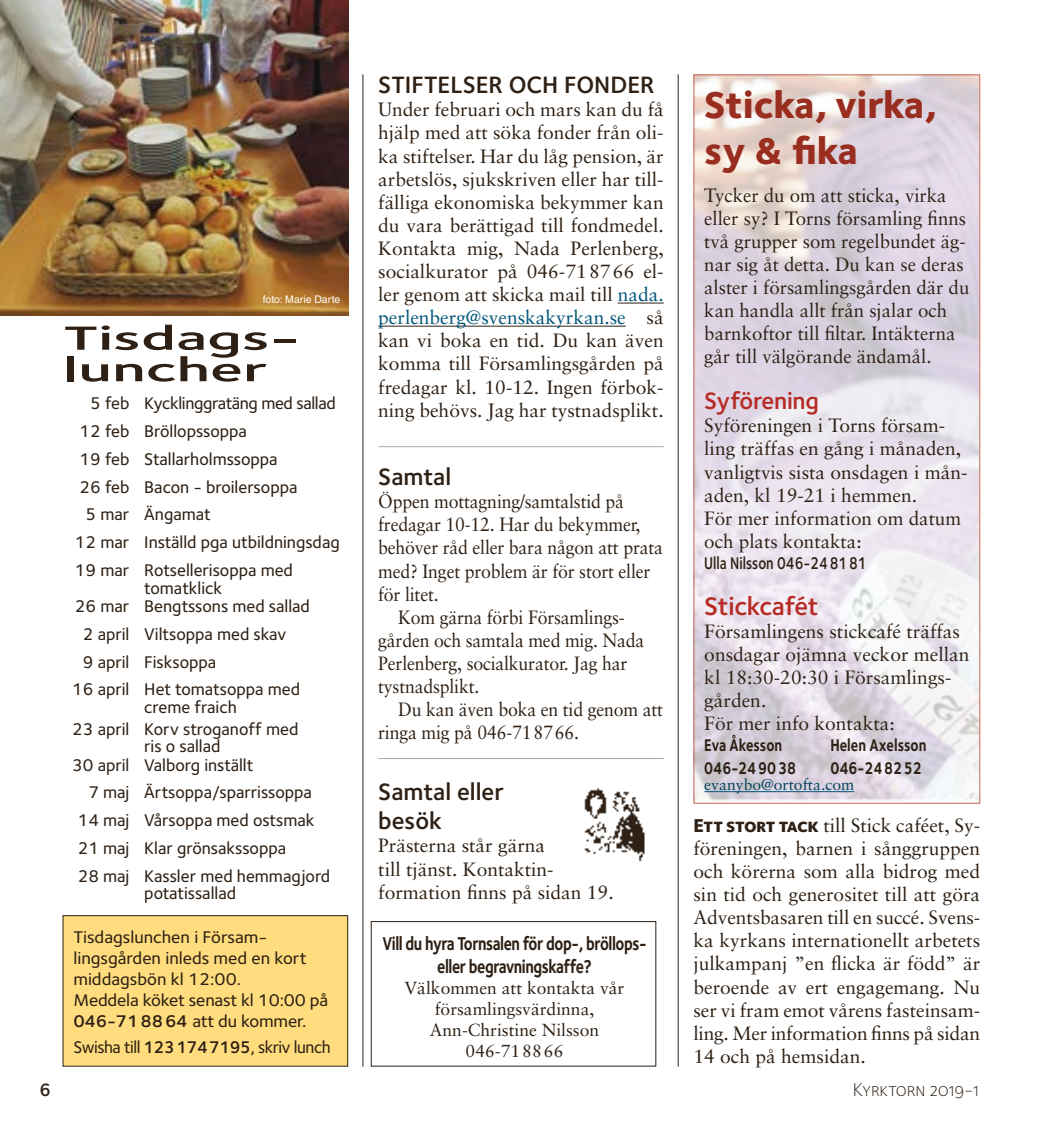
<style>
.page{position:relative;width:1042px;height:1141px;background:#fff}
.page>*{position:absolute;margin:0;border:0;box-sizing:border-box;transform-origin:0 0}
.t1{font:800 38.5px/46.2px "Foundry Sterling";color:#992d1f}
.t2{font:600 34.65px/31.5px "Foundry Sterling";color:#2e2014;scale:1.82 1}
.t3{font:600 26.25px "Foundry Sterling";letter-spacing:-.015em;color:#b72b25}
.t4{font:600 24.5px/29.4px "Foundry Sterling";color:#2e2014}
.t5{font:600 24.5px "Foundry Sterling";letter-spacing:-.01em;color:#b72b25}
.t6{font:19.25px/23.1px "Sabon";color:#2e2014}
.t7{font:19.25px "Sabon";color:#2e2014;scale:.92 1}
.t8{font:700 19.25px/23.1px "Foundry Sterling";letter-spacing:-.03em;color:#2e2014;text-align:center;scale:.8 1}
.t9{font:19.25px "Foundry Sterling Light Expert";color:#2e2014}
.t10{font:19.25px "Foundry Sterling Demi Expert";color:#2e2014}
.t11{font:500 17.5px/27.8px "Foundry Sterling";color:#2e2014}
.t12{font:500 17.5px/21px "Foundry Sterling";color:#2e2014;scale:1.04 1}
.t13{font:17.5px/21px "Sabon";color:#2e2014;text-align:center}
.t14{font:700 17.5px "Foundry Sterling";color:#2e2014;scale:.8 1}
.t15{font:500 17.5px "Foundry Sterling";letter-spacing:-.025em;color:#2e2014}
.t16{font:500 17.5px "Foundry Sterling";letter-spacing:-.02em;color:#2e2014}
.t17{font:600 17.5px "Foundry Sterling";color:#2e2014;scale:.8 1}
.t18{font:15.75px "Sabon";color:#00435e}
.t19{font:10.5px "Helvetica LT Std";color:#fff}
.s1{font-weight:600}
.s2{color:#005679}
.s3{font-family:"Foundry Sterling Extra Bld Expert"}
</style>
<div class="page">
<img style="left:0;top:0;width:348px;height:315px">
<div style="left:63px;top:916px;width:285px;height:150px;background:#ffdd7f"></div>
<div style="left:63px;top:915px;width:285px;height:152px;border:1px solid #2e2014"></div>
<hr style="left:362px;top:74px;width:1px;height:993px;background:#2e2014">
<hr style="left:678px;top:74px;width:1px;height:993px;background:#2e2014">
<hr style="left:704px;top:791px;width:150px;height:1px;background:#005679">
<img style="left:584px;top:788px;width:61px;height:74px">
<div style="left:371px;top:921px;width:285px;height:146px;border:1px solid #2e2014"></div>
<hr style="left:378px;top:758px;width:286px;height:1px;background:#a9a8a6">
<hr style="left:378px;top:446px;width:286px;height:1px;background:#a9a8a6">
<hr style="left:618px;top:303px;width:46px;height:1px;background:#2e2014">
<hr style="left:378px;top:326px;width:248px;height:1px;background:#2e2014">
<p class="t19" style="left:263px;top:293px;width:79px">foto: Marie Darte</p>
<h2 class="t2" style="left:63px;top:321px;width:132px">Tisdags&shy;luncher</h2>
<p class="t16" style="left:90px;top:391px;width:247px">5 feb Kycklinggratäng med sallad</p>
<p class="t11" style="left:80px;top:417px;width:169px">12 feb Bröllopssoppa</p>
<p class="t11" style="left:80px;top:444px;width:200px">19 feb Stallarholmssoppa</p>
<p class="t11" style="left:80px;top:472px;width:219px">26 feb Bacon - broilersoppa</p>
<p class="t11" style="left:86px;top:500px;width:127px">5 mar Ängamat</p>
<p class="t11" style="left:75px;top:528px;width:266px">12 mar Inställd pga utbildningsdag</p>
<p class="t11" style="left:75px;top:556px;width:220px">19 mar Rotsellerisoppa med</p>
<p class="t11" style="left:75px;top:578px;width:237px;line-height:18.4px;text-indent:69px">tomatklick<br>26 mar Bengtssons med sallad</p>
<p class="t11" style="left:83px;top:619px;width:205px">2 april Viltsoppa med skav</p>
<p class="t11" style="left:83px;top:647px;width:135px">9 april Fisksoppa</p>
<p class="t11" style="left:72px;top:675px;width:229px">16 april Het tomatsoppa med</p>
<p class="t11" style="left:72px;top:696px;width:228px;line-height:21.9px;text-align:center">creme fraich<br>23 april Korv stroganoff med</p>
<p class="t11" style="left:72px;top:737px;width:183px;line-height:18.4px;text-indent:72px">ris o sallad<br>30 april Valborg inställt</p>
<p class="t11" style="left:78px;top:778px;width:254px;text-indent:11px">7 maj Ärtsoppa/sparrissoppa<br>14 maj Vårsoppa med ostsmak<br>21 maj Klar grönsakssoppa<br>28 maj Kassler med hemmagjord</p>
<p class="t11" style="left:144px;top:879px;width:93px">potatissallad</p>
<p class="t12" style="left:73px;top:926px;width:246px">Tisdagslunchen i Försam&shy;lingsgården inleds med en kort middagsbön kl 12:00.<br>Meddela köket senast kl 10:00 på<br><span class="s1">046-718864</span> att du kommer.</p>
<p class="t15" style="left:73px;top:1034px;width:259px">Swisha till <span class="s1">1231747195</span>, skriv lunch</p>
<p class="t4" style="left:378px;top:70px;width:278px">STIFTELSER OCH FONDER</p>
<p class="t6" style="left:378px;top:98px;width:287px;text-align:justify">Under februari och mars kan du få hjälp med att söka fonder från oli&shy;ka stiftelser. Har du låg pension, är arbetslös, sjukskriven eller har till&shy;fälliga ekonomiska bekymmer kan du vara berättigad till fondmedel.<br>Kontakta mig, Nada Perlenberg, socialkurator på 046-718766 el&shy;ler genom att skicka mail till <span class="s2">nada. perlenberg@svenskakyrkan.se</span> så kan vi boka en tid. Du kan även komma till Församlingsgården på fredagar kl. 10-12. Ingen förbok&shy;ning behövs. Jag har tystnadsplikt.</p>
<p class="t4" style="left:378px;top:462px;width:74px">Samtal</p>
<p class="t7" style="left:378px;top:490px;width:269px">Öppen mottagning/samtalstid på</p>
<p class="t7" style="left:378px;top:513px;width:286px">fredagar 10-12. Har du bekymmer,</p>
<p class="t7" style="left:378px;top:536px;width:311px">behöver råd eller bara någon att prata</p>
<p class="t7" style="left:378px;top:559px;width:297px">med? Inget problem är för stort eller</p>
<p class="t7" style="left:378px;top:582px;width:67px">för litet.</p>
<p class="t7" style="left:398px;top:606px;width:248px">Kom gärna förbi Församlings-</p>
<p class="t7" style="left:378px;top:629px;width:291px">gården och samtala med mig. Nada</p>
<p class="t7" style="left:378px;top:652px;width:272px">Perlenberg, socialkurator. Jag har</p>
<p class="t7" style="left:378px;top:675px;width:111px">tystnadsplikt.</p>
<p class="t7" style="left:398px;top:698px;width:289px">Du kan även boka en tid genom att</p>
<p class="t7" style="left:378px;top:721px;width:220px">ringa mig på 046-718766.</p>
<p class="t4" style="left:378px;top:776px;width:127px">Samtal eller besök</p>
<p class="t6" style="left:378px;top:834px;width:237px">Prästerna står gärna<br>till tjänst. Kontaktin&shy;formation finns på sidan 19.</p>
<p class="t8" style="left:382px;top:931px;width:332px">Vill du hyra Tornsalen för dop-, bröllops&shy;eller begravningskaffe?</p>
<p class="t13" style="left:405px;top:977px;width:221px">Välkommen att kontakta vår församlingsvärdinna,<br>Ann-Christine Nilsson<br>046-718866</p>
<h1 class="t1" style="left:704px;top:80px;width:233px">Sticka, virka, sy &amp; fika</h1>
<p class="t6" style="left:704px;top:183px;width:267px">Tycker du om att sticka, virka eller sy? I Torns församling finns två grupper som regelbundet äg&shy;nar sig åt detta. Du kan se deras alster i församlingsgården där du kan handla allt från sjalar och barnkoftor till filtar. Intäkterna går till välgörande ändamål.</p>
<p class="t5" style="left:704px;top:384px;width:116px">Syförening</p>
<p class="t6" style="left:704px;top:414px;width:265px">Syföreningen i Torns försam&shy;ling träffas en gång i månaden, vanligtvis sista onsdagen i mån&shy;aden, kl 19-21 i hemmen.<br>För mer information om datum och plats kontakta:</p>
<p class="t17" style="left:704px;top:551px;width:204px">Ulla Nilsson 046-248181</p>
<h3 class="t3" style="left:704px;top:587px;width:116px">Stickcafét</h3>
<p class="t6" style="left:704px;top:619px;width:267px">Församlingens stickcafé träffas onsdagar ojämna veckor mellan kl 18:30-20:30 i Församlings&shy;gården.<br>För mer info kontakta:</p>
<p class="t14" style="left:704px;top:733px;width:99px">Eva Åkesson</p>
<p class="t14" style="left:830px;top:733px;width:122px">Helen Axelsson</p>
<p class="t14" style="left:704px;top:756px;width:116px">046-249038</p>
<p class="t14" style="left:830px;top:756px;width:116px">046-248252</p>
<p class="t18" style="left:704px;top:775px;width:151px">evanybo@ortofta.com</p>
<p class="t6" style="left:693px;top:813px;width:288px;text-align:justify"><span class="s3">Ett stort tack</span> till Stick caféet, Sy&shy;föreningen, barnen i sånggruppen och körerna som alla bidrog med sin tid och generositet till att göra Adventsbasaren till en succé. Svens&shy;ka kyrkans internationellt arbetets julkampanj ”en flicka är född” är beroende av ert engagemang. Nu ser vi fram emot vårens fasteinsam&shy;ling. Mer information finns på sidan 14 och på hemsidan.</p>
<p class="t10" style="left:40px;top:1076px;width:12px">6</p>
<p class="t9" style="left:853px;top:1076px;width:128px">Kyrktorn 2019-1</p>
</div>
